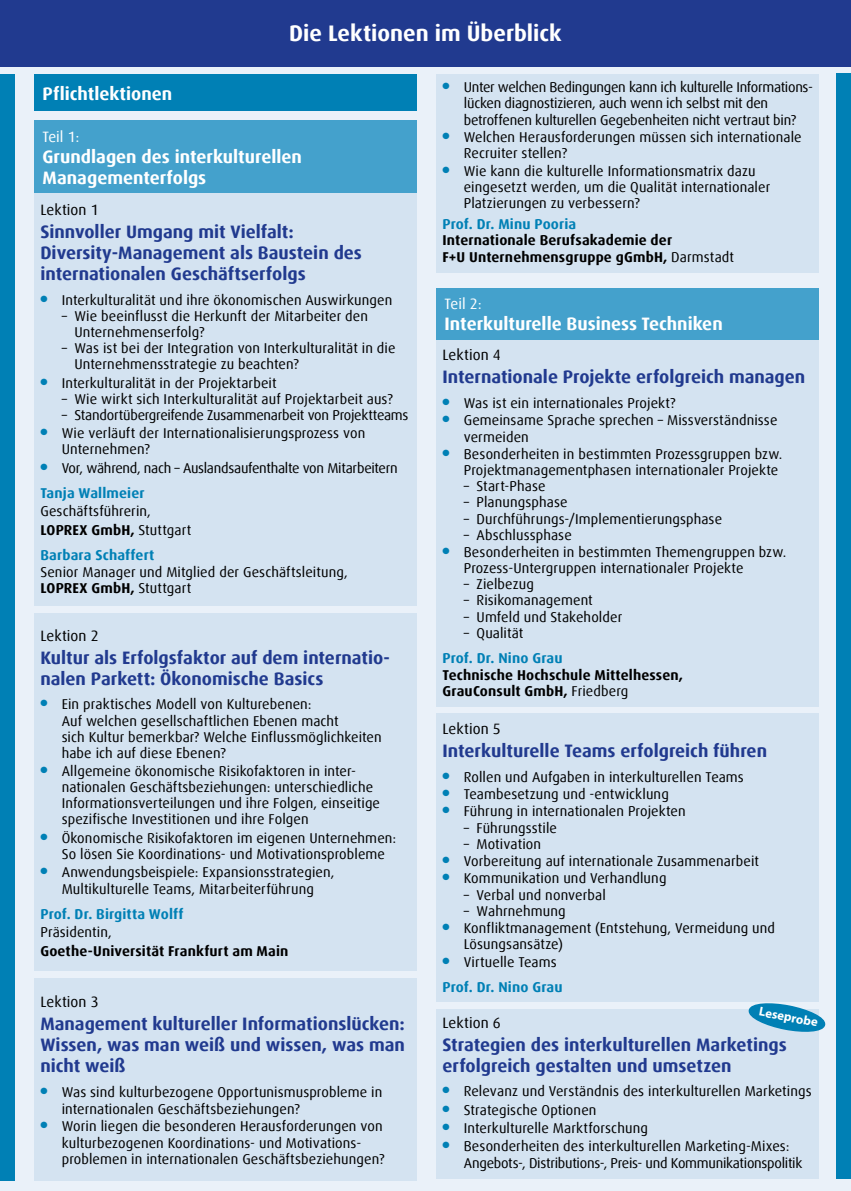
<style>
.page{position:relative;width:851px;height:1191px;background:#fff}
.page>*{position:absolute;margin:0;border:0;box-sizing:border-box;transform-origin:0 0}
.t1{font:700 22.5px "Dax Offc";color:#fff}
.t2{font:700 18px/21px "Dax Offc";color:#213a8f}
.t3{font:700 18px/21px "Dax Offc";color:#fff}
.t4{font:15px "Dax Offc";letter-spacing:.005em;color:#000}
.t5{font:15px "Dax Offc";color:#fff}
.t6{font:14.25px/16.2px "Dax Offc";letter-spacing:.005em;color:#000}
.t7{font:14.25px/16.4px "Dax Offc";letter-spacing:-.02em;color:#000}
.t8{font:700 14.25px/16.5px "Dax Offc";letter-spacing:.01em;color:#000}
.t9{font:14.25px/16.5px "Dax Offc";letter-spacing:-.015em;color:#000}
.t10{font:700 14.25px/25px "Dax Offc";letter-spacing:.01em;color:#0080b5}
.t11{font:700 12.75px "Myriad Pro";color:#fff}
.s1{font-weight:700;color:#0080b5}
.s2{font-weight:700}
.s3{font-weight:400}
.s4{font-weight:400;color:#000}
</style>
<div class="page">
<div style="left:0;top:61px;width:850px;height:1130px;background:#eaf1f9"></div>
<div style="left:0;top:0;width:850px;height:67px;background:#213a8f"></div>
<div style="left:34px;top:193px;width:383px;height:413px;background:#d4e3f1"></div>
<div style="left:34px;top:613px;width:383px;height:357px;background:#d4e3f1"></div>
<div style="left:436px;top:713px;width:383px;height:288px;background:#d4e3f1"></div>
<div style="left:34px;top:121px;width:383px;height:72px;background:#44a1cc"></div>
<div style="left:436px;top:340px;width:383px;height:367px;background:#d4e3f1"></div>
<div style="left:436px;top:288px;width:383px;height:51px;background:#44a1cc"></div>
<div style="left:436px;top:74px;width:383px;height:198px;background:#d4e3f1"></div>
<div style="left:34px;top:978px;width:383px;height:203px;background:#d4e3f1"></div>
<div style="left:436px;top:1009px;width:383px;height:169px;background:#d4e3f1"></div>
<svg style="left:746px;top:1001px;width:80px;height:31px"></svg>
<div style="left:34px;top:74px;width:383px;height:36px;background:#0080b5"></div>
<div style="left:0;top:74px;width:15px;height:1107px;background:#0080b5"></div>
<div style="left:836px;top:73px;width:14px;height:1105px;background:#0080b5"></div>
<h1 class="t1" style="left:289px;top:19px;width:274px">Die Lektionen im Überblick</h1>
<p class="t3" style="left:43px;top:83px;width:131px">Pflichtlektionen</p>
<p class="t5" style="left:43px;top:127px;width:38px">Teil 1:</p>
<p class="t3" style="left:43px;top:146px;width:261px">Grundlagen des interkulturellen<br>Managementerfolgs</p>
<p class="t4" style="left:40px;top:200px;width:60px">Lektion 1</p>
<p class="t2" style="left:40px;top:221px;width:323px">Sinnvoller Umgang mit Vielfalt:<br>Diversity-Management als Baustein des internationalen Geschäftserfolgs</p>
<p class="t6" style="left:40px;top:292px;width:353px"><sup>●</sup> Interkulturalität und ihre ökonomischen Auswirkungen</p>
<p class="t6" style="left:74px;top:308px;width:295px;text-indent:-13px">– Wie beeinflusst die Herkunft der Mitarbeiter den<br>Unternehmenserfolg?</p>
<p class="t6" style="left:74px;top:340px;width:322px;text-indent:-13px">– Was ist bei der Integration von Interkulturalität in die<br>Unternehmensstrategie zu beachten?</p>
<p class="t6" style="left:40px;top:374px;width:238px"><sup>●</sup> Interkulturalität in der Projektarbeit</p>
<p class="t6" style="left:62px;top:391px;width:332px">– Wie wirkt sich Interkulturalität auf Projektarbeit aus?</p>
<p class="t7" style="left:62px;top:407px;width:348px">– Standortübergreifende Zusammenarbeit von Projektteams</p>
<p class="t6" style="left:62px;top:425px;width:305px;text-indent:-21px"><sup>●</sup> Wie verläuft der Internationalisierungsprozess von<br>Unternehmen?</p>
<p class="t7" style="left:40px;top:455px;width:359px;line-height:25px"><sup>●</sup> Vor, während, nach – Auslandsaufenthalte von Mitarbeitern<br><span class="s1">Tanja Wallmeier</span></p>
<p class="t6" style="left:40px;top:502px;width:152px;line-height:18.6px">Geschäftsführerin,<br><span class="s2">LOPREX GmbH,</span> Stuttgart</p>
<p class="t10" style="left:40px;top:543px;width:115px">Barbara Schaffert</p>
<p class="t6" style="left:40px;top:563px;width:309px">Senior Manager und Mitglied der Geschäftsleitung,<br><span class="s2">LOPREX GmbH,</span> Stuttgart</p>
<p class="t4" style="left:40px;top:626px;width:60px">Lektion 2</p>
<p class="t2" style="left:40px;top:647px;width:351px">Kultur als Erfolgsfaktor auf dem internatio&shy;nalen Parkett: Ökonomische Basics</p>
<p class="t6" style="left:62px;top:696px;width:321px;text-indent:-21px"><sup>●</sup> Ein praktisches Modell von Kulturebenen:<br>Auf welchen gesellschaftlichen Ebenen macht<br>sich Kultur bemerkbar? Welche Einflussmöglichkeiten habe ich auf diese Ebenen?</p>
<p class="t6" style="left:62px;top:763px;width:320px;text-indent:-21px"><sup>●</sup> Allgemeine ökonomische Risikofaktoren in inter&shy;nationalen Geschäftsbeziehungen: unterschiedliche Informationsverteilungen und ihre Folgen, einseitige spezifische Investitionen und ihre Folgen</p>
<p class="t6" style="left:62px;top:829px;width:336px;text-indent:-21px"><sup>●</sup> Ökonomische Risikofaktoren im eigenen Unternehmen:<br>So lösen Sie Koordinations- und Motivationsprobleme</p>
<p class="t6" style="left:40px;top:864px;width:295px;text-align:center"><sup>●</sup> Anwendungsbeispiele: Expansionsstrategien,<br>Multikulturelle Teams, Mitarbeiterführung</p>
<p class="t10" style="left:40px;top:901px;width:144px">Prof. Dr. Birgitta Wolff</p>
<p class="t6" style="left:40px;top:924px;width:73px">Präsidentin,</p>
<p class="t8" style="left:40px;top:942px;width:249px">Goethe-Universität Frankfurt am Main</p>
<p class="t4" style="left:40px;top:992px;width:60px">Lektion 3</p>
<p class="t2" style="left:40px;top:1013px;width:366px;text-align:justify">Management kultureller Informationslücken:<br>Wissen, was man weiß und wissen, was man nicht weiß</p>
<p class="t6" style="left:62px;top:1084px;width:322px;text-indent:-21px"><sup>●</sup> Was sind kulturbezogene Opportunismusprobleme in internationalen Geschäftsbeziehungen?</p>
<p class="t6" style="left:62px;top:1118px;width:324px;text-indent:-21px"><sup>●</sup> Worin liegen die besonderen Herausforderungen von kulturbezogenen Koordinations- und Motivations&shy;problemen in internationalen Geschäftsbeziehungen?</p>
<p class="t7" style="left:463px;top:79px;width:350px;text-indent:-21px"><sup>●</sup> Unter welchen Bedingungen kann ich kulturelle Informations&shy;lücken diagnostizieren, auch wenn ich selbst mit den betroffenen kulturellen Gegebenheiten nicht vertraut bin?</p>
<p class="t6" style="left:463px;top:129px;width:339px;text-indent:-21px"><sup>●</sup> Welchen Herausforderungen müssen sich internationale<br>Recruiter stellen?</p>
<p class="t6" style="left:463px;top:163px;width:308px;text-indent:-21px"><sup>●</sup> Wie kann die kulturelle Informationsmatrix dazu eingesetzt werden, um die Qualität internationaler<br>Platzierungen zu verbessern?</p>
<p class="t10" style="left:442px;top:212px;width:135px">Prof. Dr. Minu Pooria</p>
<p class="t8" style="left:442px;top:232px;width:293px">Internationale Berufsakademie der<br>F+U Unternehmensgruppe gGmbH, <span class="s3">Darmstadt</span></p>
<p class="t5" style="left:444px;top:295px;width:38px">Teil 2:</p>
<p class="t3" style="left:444px;top:314px;width:279px">Interkulturelle Business Techniken</p>
<p class="t4" style="left:442px;top:345px;width:60px">Lektion 4</p>
<p class="t2" style="left:442px;top:367px;width:364px">Internationale Projekte erfolgreich managen</p>
<p class="t6" style="left:442px;top:395px;width:235px"><sup>●</sup> Was ist ein internationales Projekt?</p>
<p class="t6" style="left:463px;top:412px;width:315px;text-indent:-21px"><sup>●</sup> Gemeinsame Sprache sprechen – Missverständnisse vermeiden</p>
<p class="t6" style="left:442px;top:446px;width:341px;text-align:right"><sup>●</sup> Besonderheiten in bestimmten Prozessgruppen bzw.<br>Projektmanagementphasen internationaler Projekte</p>
<p class="t6" style="left:463px;top:478px;width:83px">– Start-Phase</p>
<p class="t6" style="left:463px;top:494px;width:105px">– Planungsphase</p>
<p class="t6" style="left:463px;top:510px;width:260px">– Durchführungs-/Implementierungsphase</p>
<p class="t6" style="left:463px;top:527px;width:109px">– Abschlussphase</p>
<p class="t6" style="left:463px;top:544px;width:324px;text-indent:-21px"><sup>●</sup> Besonderheiten in bestimmten Themengruppen bzw.<br>Prozess-Untergruppen internationaler Projekte</p>
<p class="t6" style="left:463px;top:576px;width:72px">– Zielbezug</p>
<p class="t6" style="left:463px;top:592px;width:130px">– Risikomanagement</p>
<p class="t6" style="left:463px;top:608px;width:160px">– Umfeld und Stakeholder</p>
<p class="t6" style="left:463px;top:625px;width:61px">– Qualität</p>
<p class="t10" style="left:442px;top:646px;width:122px">Prof. Dr. Nino Grau</p>
<p class="t8" style="left:442px;top:666px;width:242px">Technische Hochschule Mittelhessen,<br>GrauConsult GmbH, <span class="s3">Friedberg</span></p>
<p class="t4" style="left:442px;top:719px;width:60px">Lektion 5</p>
<p class="t2" style="left:442px;top:740px;width:326px">Interkulturelle Teams erfolgreich führen</p>
<p class="t6" style="left:442px;top:768px;width:303px"><sup>●</sup> Rollen und Aufgaben in interkulturellen Teams</p>
<p class="t6" style="left:442px;top:786px;width:228px"><sup>●</sup> Teambesetzung und -entwicklung</p>
<p class="t6" style="left:442px;top:803px;width:245px"><sup>●</sup> Führung in internationalen Projekten</p>
<p class="t6" style="left:463px;top:819px;width:95px">– Führungsstile</p>
<p class="t6" style="left:463px;top:835px;width:79px">– Motivation</p>
<p class="t6" style="left:442px;top:853px;width:318px"><sup>●</sup> Vorbereitung auf internationale Zusammenarbeit</p>
<p class="t6" style="left:442px;top:870px;width:225px"><sup>●</sup> Kommunikation und Verhandlung</p>
<p class="t6" style="left:463px;top:886px;width:143px">– Verbal und nonverbal</p>
<p class="t6" style="left:463px;top:902px;width:103px">– Wahrnehmung</p>
<p class="t6" style="left:463px;top:920px;width:313px;text-indent:-21px"><sup>●</sup> Konfliktmanagement (Entstehung, Vermeidung und<br>Lösungsansätze)</p>
<p class="t10" style="left:442px;top:949px;width:122px">● <span class="s4">Virtuelle Teams<br></span>Prof. Dr. Nino Grau</p>
<p class="t11" style="left:760px;top:1003px;width:61px;rotate:11deg">Leseprobe</p>
<p class="t4" style="left:442px;top:1012px;width:60px">Lektion 6</p>
<p class="t2" style="left:442px;top:1034px;width:346px">Strategien des interkulturellen Marketings erfolgreich gestalten und umsetzen</p>
<p class="t6" style="left:442px;top:1083px;width:370px"><sup>●</sup> Relevanz und Verständnis des interkulturellen Marketings</p>
<p class="t6" style="left:442px;top:1101px;width:155px"><sup>●</sup> Strategische Optionen</p>
<p class="t6" style="left:442px;top:1120px;width:207px"><sup>●</sup> Interkulturelle Marktforschung</p>
<p class="t9" style="left:463px;top:1138px;width:340px;text-indent:-21px"><sup>●</sup> Besonderheiten des interkulturellen Marketing-Mixes:<br>Angebots-, Distributions-, Preis- und Kommunikationspolitik</p>
</div>
